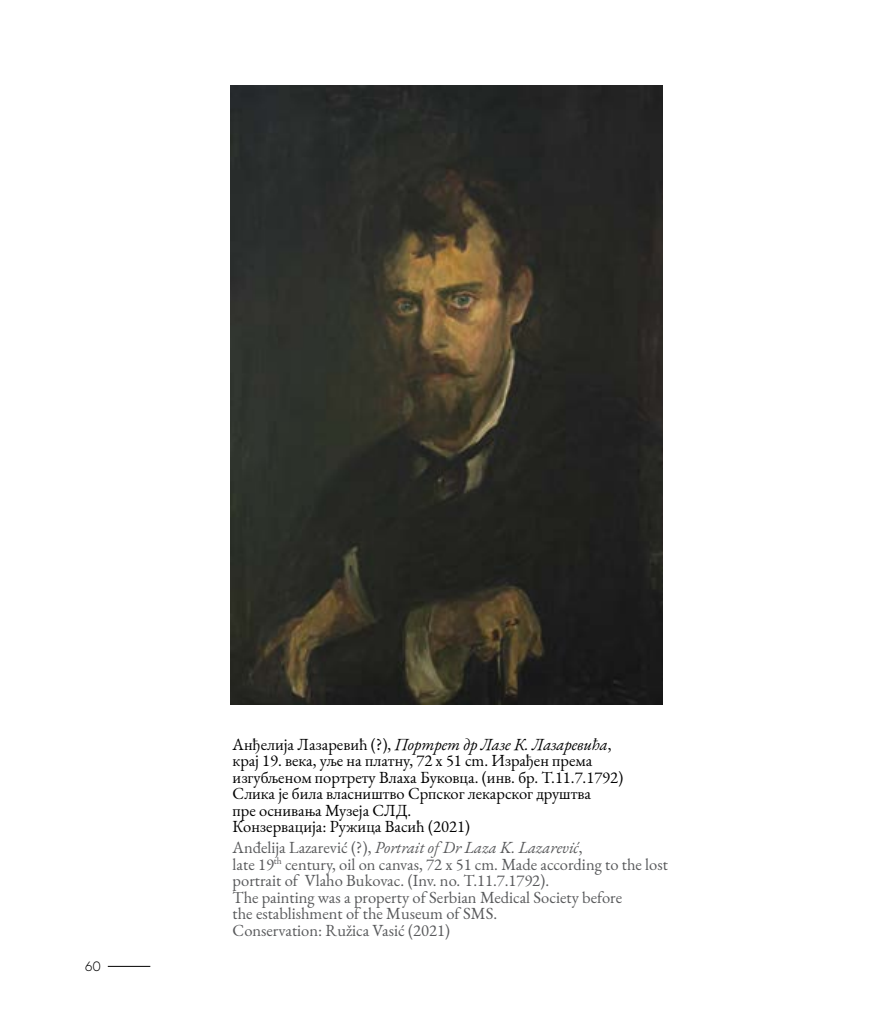
<style>
.page{position:relative;width:893px;height:1021px;background:#fff}
.page>*{position:absolute;margin:0;border:0;box-sizing:border-box;transform-origin:0 0}
.t1{font:16.5px/16.5px "EB Garamond";color:#58595b}
.t2{font:16.5px/16.5px "EB Garamond";color:#000}
.t3{font:300 13.5px "Gilroy";color:#000}
.s1{font-style:italic}
</style>
<div class="page">
<hr style="left:108px;top:966px;width:42px;height:1px;background:#000">
<img style="left:230px;top:85px;width:433px;height:619px">
<p class="t3" style="left:85px;top:957px;width:17px">60</p>
<p class="t2" style="left:233px;top:736px;width:392px">Анђелија Лазаревић (?), <span class="s1">Портрет др Лазе К. Лазаревића</span>, крај 19. века, уље на платну, 72 х 51 cm. Израђен према изгубљеном портрету Влаха Буковца. (инв. бр. T.11.7.1792)<br>Слика је била власништво Српског лекарског друштва<br>пре оснивања Музеја СЛД.<br>Конзервација: Ружица Васић (2021)</p>
<p class="t1" style="left:233px;top:839px;width:437px">Anđelija Lazarević (?), <span class="s1">Portrait of Dr Laza K. Lazarević</span>,<br>late 19<sup>th</sup> century, oil on canvas, 72 x 51 cm. Made according to the lost portrait of Vlaho Bukovac. (Inv. no. T.11.7.1792).<br>The painting was a property of Serbian Medical Society before<br>the establishment of the Museum of SMS.<br>Conservation: Ružica Vasić (2021)</p>
</div>
